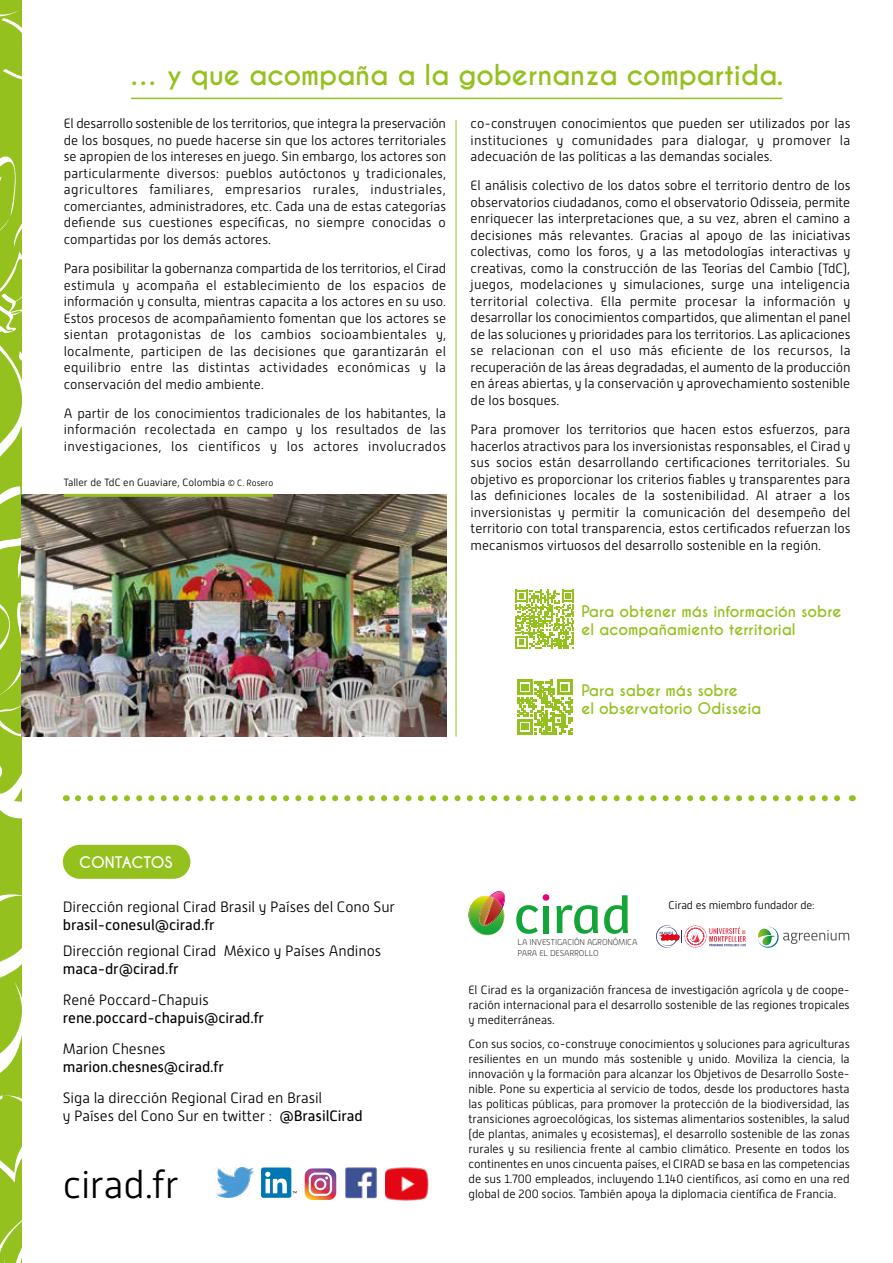
<style>
.page{position:relative;width:893px;height:1263px;background:#fff}
.page>*{position:absolute;margin:0;border:0;box-sizing:border-box;transform-origin:0 0}
.t1{font:300 38.85px "Alwyn New";letter-spacing:-.01em;color:#000}
.t2{font:700 27px "Caviar Dreams";letter-spacing:-.01em;color:#95c11f}
.t3{font:300 15px/18px "Alwyn New";letter-spacing:-.005em;color:#000}
.t4{font:700 15px/18px "Caviar Dreams";letter-spacing:-.005em;color:#95c11f}
.t5{font:15px "Alwyn New";letter-spacing:-.005em;color:#000}
.t6{font:700 15px "Caviar Dreams";letter-spacing:-.005em;color:#fff}
.t7{font:300 13.5px/16.5px "Alwyn New";color:#000;text-align:justify}
.t8{font:300 12px/15px "Alwyn New";letter-spacing:-.005em;color:#000;text-align:justify}
.t9{font:300 11.25px "Alwyn New";letter-spacing:-.01em;color:#000}
.t10{font:300 10.5px "Alwyn New";color:#000}
.t11{font:100 8.55px/11.4px "Alwyn New";letter-spacing:-.025em;color:#000}
.s1{font-size:9px}
.s2{font-weight:400}
</style>
<div class="page">
<div style="left:0;top:0;width:21px;height:1263px;background:#95c11f"></div>
<svg style="left:0;top:1221px;width:21px;height:42px"></svg>
<svg style="left:0;top:1095px;width:21px;height:88px"></svg>
<svg style="left:0;top:486px;width:21px;height:93px"></svg>
<svg style="left:0;top:894px;width:21px;height:179px"></svg>
<svg style="left:0;top:10px;width:21px;height:69px"></svg>
<svg style="left:0;top:156px;width:21px;height:301px"></svg>
<svg style="left:0;top:602px;width:21px;height:217px"></svg>
<hr style="left:131px;top:98px;width:651px;height:1px;background:#95c11f">
<hr style="left:456px;top:120px;width:1px;height:617px;background:#95c11f">
<svg style="left:517px;top:679px;width:55px;height:56px"></svg>
<svg style="left:515px;top:590px;width:59px;height:59px"></svg>
<img style="left:21px;top:495px;width:425px;height:242px">
<hr style="left:64px;top:494px;width:209px;height:3px;background:#95c11f">
<div style="left:63px;top:845px;width:127px;height:34px;background:#95c11f;border-radius:17px"></div>
<img style="left:385px;top:1167px;width:44px;height:33px">
<img style="left:345px;top:1167px;width:32px;height:32px">
<div style="left:261px;top:1167px;width:30px;height:31px;background:#0076b3;border-radius:2px"></div>
<svg style="left:265px;top:1172px;width:22px;height:21px"></svg>
<svg style="left:305px;top:1168px;width:31px;height:32px"></svg>
<img style="left:216px;top:1167px;width:38px;height:31px">
<svg style="left:656px;top:925px;width:90px;height:23px"></svg>
<svg style="left:757px;top:927px;width:92px;height:21px"></svg>
<svg style="left:468px;top:891px;width:37px;height:44px"></svg>
<svg style="left:516px;top:905px;width:22px;height:29px"></svg>
<div style="left:543px;top:906px;width:6px;height:27px;background:#13a538"></div>
<div style="left:543px;top:894px;width:6px;height:7px;background:#e6007d;border-radius:50%"></div>
<svg style="left:556px;top:905px;width:42px;height:29px"></svg>
<svg style="left:604px;top:895px;width:24px;height:39px"></svg>
<svg style="left:78px;top:795px;width:762px;height:6px"></svg>
<h2 class="t2" style="left:131px;top:58px;width:653px">… y que acompaña a la gobernanza compartida.</h2>
<p class="t7" style="left:64px;top:115px;width:384px">El desarrollo sostenible de los territorios, que integra la preservación de los bosques, no puede hacerse sin que los actores territoriales se apropien de los intereses en juego. Sin embargo, los actores son particularmente diversos: pueblos autóctonos y tradicionales, agricultores familiares, empresarios rurales, industriales, comerciantes, administradores, etc. Cada una de estas categorías defiende sus cuestiones específicas, no siempre conocidas o compartidas por los demás actores.</p>
<p class="t7" style="left:64px;top:260px;width:384px">Para posibilitar la gobernanza compartida de los territorios, el Cirad estimula y acompaña el establecimiento de los espacios de información y consulta, mientras capacita a los actores en su uso.<br>Estos procesos de acompañamiento fomentan que los actores se sientan protagonistas de los cambios socioambientales y, localmente, participen de las decisiones que garantizarán el equilibrio entre las distintas actividades económicas y la conservación del medio ambiente.</p>
<p class="t7" style="left:64px;top:405px;width:384px">A partir de los conocimientos tradicionales de los habitantes, la información recolectada en campo y los resultados de las investigaciones, los científicos y los actores involucrados</p>
<p class="t7" style="left:471px;top:115px;width:381px">co-construyen conocimientos que pueden ser utilizados por las instituciones y comunidades para dialogar, y promover la adecuación de las políticas a las demandas sociales.</p>
<p class="t7" style="left:471px;top:178px;width:382px">El análisis colectivo de los datos sobre el territorio dentro de los observatorios ciudadanos, como el observatorio Odisseia, permite enriquecer las interpretaciones que, a su vez, abren el camino a decisiones más relevantes. Gracias al apoyo de las iniciativas colectivas, como los foros, y a las metodologías interactivas y creativas, como la construcción de las Teorías del Cambio (TdC), juegos, modelaciones y simulaciones, surge una inteligencia territorial colectiva. Ella permite procesar la información y desarrollar los conocimientos compartidos, que alimentan el panel de las soluciones y prioridades para los territorios. Las aplicaciones se relacionan con el uso más eficiente de los recursos, la recuperación de las áreas degradadas, el aumento de la producción en áreas abiertas, y la conservación y aprovechamiento sostenible de los bosques.</p>
<p class="t7" style="left:471px;top:421px;width:381px">Para promover los territorios que hacen estos esfuerzos, para hacerlos atractivos para los inversionistas responsables, el Cirad y sus socios están desarrollando certificaciones territoriales. Su objetivo es proporcionar los criterios fiables y transparentes para las definiciones locales de la sostenibilidad. Al atraer a los inversionistas y permitir la comunicación del desempeño del territorio con total transparencia, estos certificados refuerzan los mecanismos virtuosos del desarrollo sostenible en la región.</p>
<p class="t10" style="left:63px;top:477px;width:211px">Taller de TdC en Guaviare, Colombia <span class="s1">© C. Rosero</span></p>
<p class="t4" style="left:581px;top:603px;width:262px">Para obtener más información sobre el acompañamiento territorial</p>
<p class="t6" style="left:79px;top:853px;width:95px">CONTACTOS</p>
<p class="t3" style="left:63px;top:898px;width:334px">Dirección regional Cirad Brasil y Países del Cono Sur</p>
<p class="t5" style="left:63px;top:916px;width:153px">brasil-conesul@cirad.fr</p>
<p class="t3" style="left:63px;top:942px;width:320px">Dirección regional Cirad México y Países Andinos</p>
<p class="t5" style="left:63px;top:961px;width:117px">maca-dr@cirad.fr</p>
<p class="t3" style="left:63px;top:991px;width:147px">René Poccard-Chapuis</p>
<p class="t5" style="left:63px;top:1009px;width:203px">rene.poccard-chapuis@cirad.fr</p>
<p class="t3" style="left:63px;top:1040px;width:104px">Marion Chesnes</p>
<p class="t5" style="left:63px;top:1058px;width:162px">marion.chesnes@cirad.fr</p>
<p class="t3" style="left:63px;top:1088px;width:301px">Siga la dirección Regional Cirad en Brasil<br>y Países del Cono Sur en twitter : <span class="s2">@BrasilCirad</span></p>
<h1 class="t1" style="left:63px;top:1163px;width:117px">cirad.fr</h1>
<p class="t4" style="left:581px;top:681px;width:182px">Para saber más sobre<br>el observatorio Odisseia</p>
<p class="t11" style="left:517px;top:936px;width:122px">LA INVESTIGACIÓN AGRONÓMICA<br>PARA EL DESARROLLO</p>
<p class="t9" style="left:669px;top:898px;width:148px">Cirad es miembro fundador de:</p>
<p class="t8" style="left:468px;top:982px;width:383px">El Cirad es la organización francesa de investigación agrícola y de coope&shy;ración internacional para el desarrollo sostenible de las regiones tropicales y mediterráneas.</p>
<p class="t8" style="left:468px;top:1036px;width:383px">Con sus socios, co-construye conocimientos y soluciones para agriculturas resilientes en un mundo más sostenible y unido. Moviliza la ciencia, la innovación y la formación para alcanzar los Objetivos de Desarrollo Soste&shy;nible. Pone su experticia al servicio de todos, desde los productores hasta las políticas públicas, para promover la protección de la biodiversidad, las transiciones agroecológicas, los sistemas alimentarios sostenibles, la salud (de plantas, animales y ecosistemas), el desarrollo sostenible de las zonas rurales y su resiliencia frente al cambio climático. Presente en todos los continentes en unos cincuenta países, el CIRAD se basa en las competencias de sus 1.700 empleados, incluyendo 1.140 científicos, así como en una red global de 200 socios. También apoya la diplomacia científica de Francia.</p>
</div>
